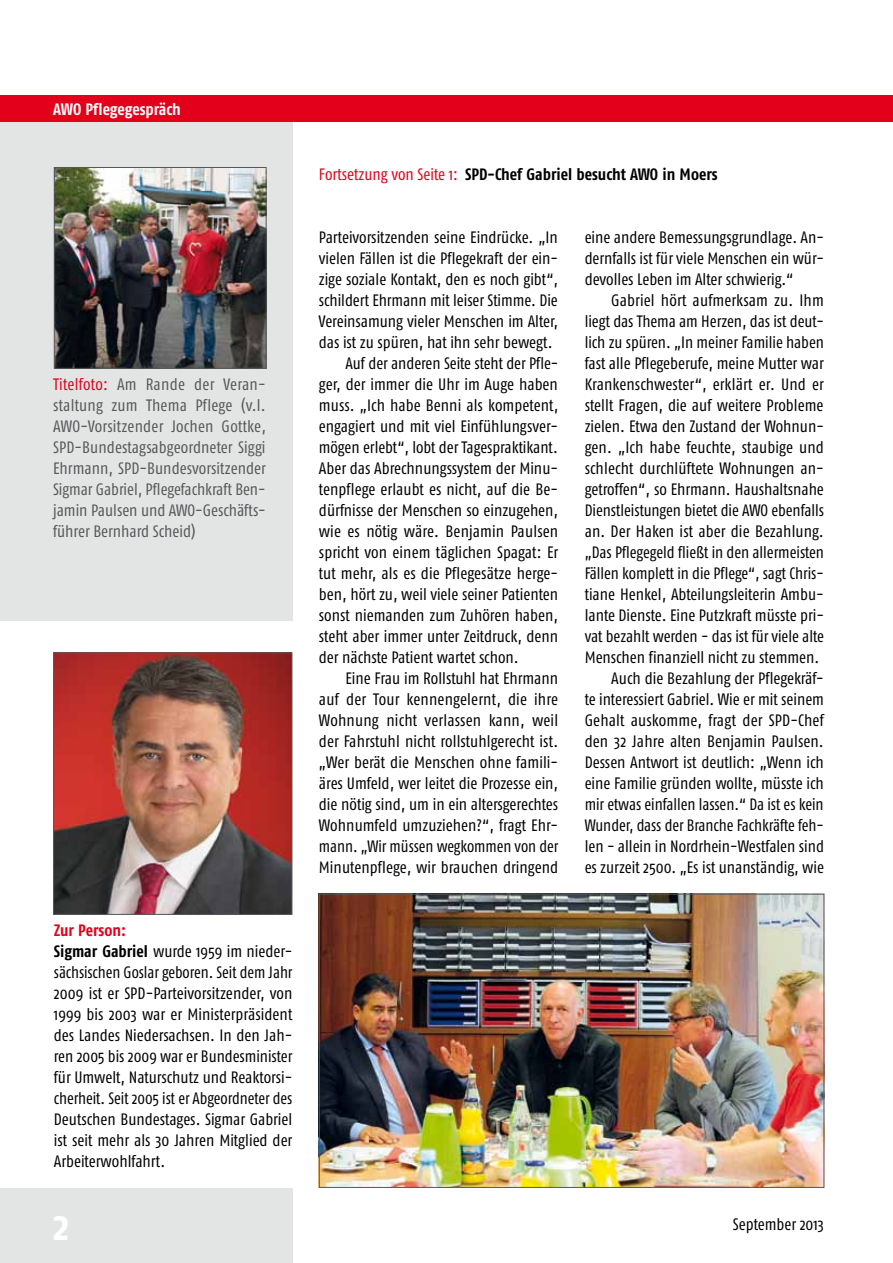
<style>
.page{position:relative;width:893px;height:1263px;background:#fff}
.page>*{position:absolute;margin:0;border:0;box-sizing:border-box;transform-origin:0 0}
.t1{font:700 42px "Fago Co";color:#fff}
.t2{font:16.5px/21px "Fago Co";color:#000;text-align:justify}
.t3{font:16.5px/21px "Fago Co";color:#58585a;text-align:justify}
.t4{font:700 16.5px "Fago Co";color:#000}
.t5{font:16.5px "Fago Co";color:#000;scale:.96 1}
.t6{font:700 16.5px "Fago Co";letter-spacing:-.005em;color:#fff}
.s1{color:#e2001a}
.s2{font-weight:700;color:#e2001a}
.s3{font-weight:700}
.s4{font-weight:400;color:#e2001a}
</style>
<div class="page">
<div style="left:0;top:1188px;width:292px;height:75px;background:#e3e4e4"></div>
<div style="left:0;top:117px;width:292px;height:504px;background:#e3e4e4"></div>
<div style="left:0;top:96px;width:893px;height:26px;background:#e2001a"></div>
<img style="left:56px;top:169px;width:208px;height:198px">
<div style="left:54px;top:167px;width:212px;height:202px;border:1px solid #58585a"></div>
<img style="left:55px;top:654px;width:235px;height:259px">
<div style="left:53px;top:652px;width:239px;height:263px;border:1px solid #58585a"></div>
<img style="left:321px;top:896px;width:501px;height:290px">
<div style="left:319px;top:894px;width:505px;height:294px;border:1px solid #58585a"></div>
<p class="t6" style="left:53px;top:99px;width:129px">AWO Pflegegespräch</p>
<p class="t3" style="left:53px;top:373px;width:214px"><span class="s1">Titelfoto:</span> Am Rande der Veran&shy;staltung zum Thema Pflege (v.l.<br>AWO-Vorsitzender Jochen Gottke, SPD-Bundestagsabgeordneter Siggi Ehrmann, SPD-Bundesvorsitzender Sigmar Gabriel, Pflegefachkraft Ben&shy;jamin Paulsen und AWO-Geschäfts&shy;führer Bernhard Scheid)</p>
<p class="t2" style="left:54px;top:919px;width:240px;text-align:left"><span class="s2">Zur Person:<br></span><span class="s3">Sigmar Gabriel</span> wurde 1959 im nieder&shy;sächsischen Goslar geboren. Seit dem Jahr 2009 ist er SPD-Parteivorsitzender, von 1999 bis 2003 war er Ministerpräsident des Landes Niedersachsen. In den Jah&shy;ren 2005 bis 2009 war er Bundesminister für Umwelt, Naturschutz und Reaktorsi&shy;cherheit. Seit 2005 ist er Abgeordneter des Deutschen Bundestages. Sigmar Gabriel ist seit mehr als 30 Jahren Mitglied der Arbeiterwohlfahrt.</p>
<p class="t4" style="left:319px;top:164px;width:400px"><span class="s4">Fortsetzung von Seite 1:</span> SPD-Chef Gabriel besucht AWO in Moers</p>
<p class="t2" style="left:319px;top:226px;width:240px">Parteivorsitzenden seine Eindrücke. „In</p>
<p class="t2" style="left:319px;top:247px;width:241px">vielen Fällen ist die Pflegekraft der ein-</p>
<p class="t2" style="left:319px;top:268px;width:241px">zige soziale Kontakt, den es noch gibt“,</p>
<p class="t2" style="left:319px;top:289px;width:240px">schildert Ehrmann mit leiser Stimme. Die</p>
<p class="t2" style="left:319px;top:310px;width:241px">Vereinsamung vieler Menschen im Alter,</p>
<p class="t2" style="left:319px;top:331px;width:235px">das ist zu spüren, hat ihn sehr bewegt.</p>
<p class="t2" style="left:345px;top:352px;width:214px">Auf der anderen Seite steht der Pfle-</p>
<p class="t2" style="left:319px;top:373px;width:241px">ger, der immer die Uhr im Auge haben</p>
<p class="t2" style="left:319px;top:394px;width:241px">muss. „Ich habe Benni als kompetent,</p>
<p class="t2" style="left:319px;top:415px;width:241px">engagiert und mit viel Einfühlungsver-</p>
<p class="t2" style="left:319px;top:436px;width:240px">mögen erlebt“, lobt der Tagespraktikant.</p>
<p class="t2" style="left:319px;top:457px;width:241px">Aber das Abrechnungssystem der Minu-</p>
<p class="t2" style="left:319px;top:478px;width:241px">tenpflege erlaubt es nicht, auf die Be-</p>
<p class="t2" style="left:319px;top:499px;width:241px">dürfnisse der Menschen so einzugehen,</p>
<p class="t2" style="left:319px;top:520px;width:241px">wie es nötig wäre. Benjamin Paulsen</p>
<p class="t2" style="left:319px;top:541px;width:241px">spricht von einem täglichen Spagat: Er</p>
<p class="t2" style="left:319px;top:562px;width:241px">tut mehr, als es die Pflegesätze herge-</p>
<p class="t2" style="left:319px;top:583px;width:241px">ben, hört zu, weil viele seiner Patienten</p>
<p class="t2" style="left:319px;top:604px;width:241px">sonst niemanden zum Zuhören haben,</p>
<p class="t2" style="left:319px;top:625px;width:241px">steht aber immer unter Zeitdruck, denn</p>
<p class="t2" style="left:319px;top:646px;width:201px">der nächste Patient wartet schon.</p>
<p class="t2" style="left:345px;top:667px;width:214px">Eine Frau im Rollstuhl hat Ehrmann</p>
<p class="t2" style="left:319px;top:688px;width:241px">auf der Tour kennengelernt, die ihre</p>
<p class="t2" style="left:319px;top:709px;width:241px">Wohnung nicht verlassen kann, weil</p>
<p class="t2" style="left:319px;top:730px;width:241px">der Fahrstuhl nicht rollstuhlgerecht ist.</p>
<p class="t2" style="left:319px;top:751px;width:241px">„Wer berät die Menschen ohne famili-</p>
<p class="t2" style="left:319px;top:772px;width:241px">äres Umfeld, wer leitet die Prozesse ein,</p>
<p class="t2" style="left:319px;top:793px;width:241px">die nötig sind, um in ein altersgerechtes</p>
<p class="t2" style="left:319px;top:814px;width:241px">Wohnumfeld umzuziehen?“, fragt Ehr-</p>
<p class="t5" style="left:319px;top:837px;width:251px">mann. „Wir müssen wegkommen von der</p>
<p class="t2" style="left:319px;top:856px;width:241px">Minutenpflege, wir brauchen dringend</p>
<p class="t2" style="left:585px;top:226px;width:241px">eine andere Bemessungsgrundlage. An&shy;dernfalls ist für viele Menschen ein wür&shy;devolles Leben im Alter schwierig.“</p>
<p class="t2" style="left:585px;top:289px;width:241px;text-align:right">Gabriel hört aufmerksam zu. Ihm liegt das Thema am Herzen, das ist deut&shy;lich zu spüren. „In meiner Familie haben fast alle Pflegeberufe, meine Mutter war Krankenschwester“, erklärt er. Und er stellt Fragen, die auf weitere Probleme zielen. Etwa den Zustand der Wohnun&shy;gen. „Ich habe feuchte, staubige und schlecht durchlüftete Wohnungen an&shy;getroffen“, so Ehrmann. Haushaltsnahe Dienstleistungen bietet die AWO ebenfalls an. Der Haken ist aber die Bezahlung. „Das Pflegegeld fließt in den allermeisten Fällen komplett in die Pflege“, sagt Chris&shy;tiane Henkel, Abteilungsleiterin Ambu&shy;lante Dienste. Eine Putzkraft müsste pri&shy;vat bezahlt werden - das ist für viele alte Menschen finanziell nicht zu stemmen.<br>Auch die Bezahlung der Pflegekräf-<br>te interessiert Gabriel. Wie er mit seinem Gehalt auskomme, fragt der SPD-Chef den 32 Jahre alten Benjamin Paulsen.<br>Dessen Antwort ist deutlich: „Wenn ich eine Familie gründen wollte, müsste ich mir etwas einfallen lassen.“ Da ist es kein Wunder, dass der Branche Fachkräfte feh&shy;len - allein in Nordrhein-Westfalen sind es zurzeit 2500. „Es ist unanständig, wie</p>
<h1 class="t1" style="left:53px;top:1201px;width:18px">2</h1>
<p class="t2" style="left:733px;top:1213px;width:92px">September 2013</p>
</div>
